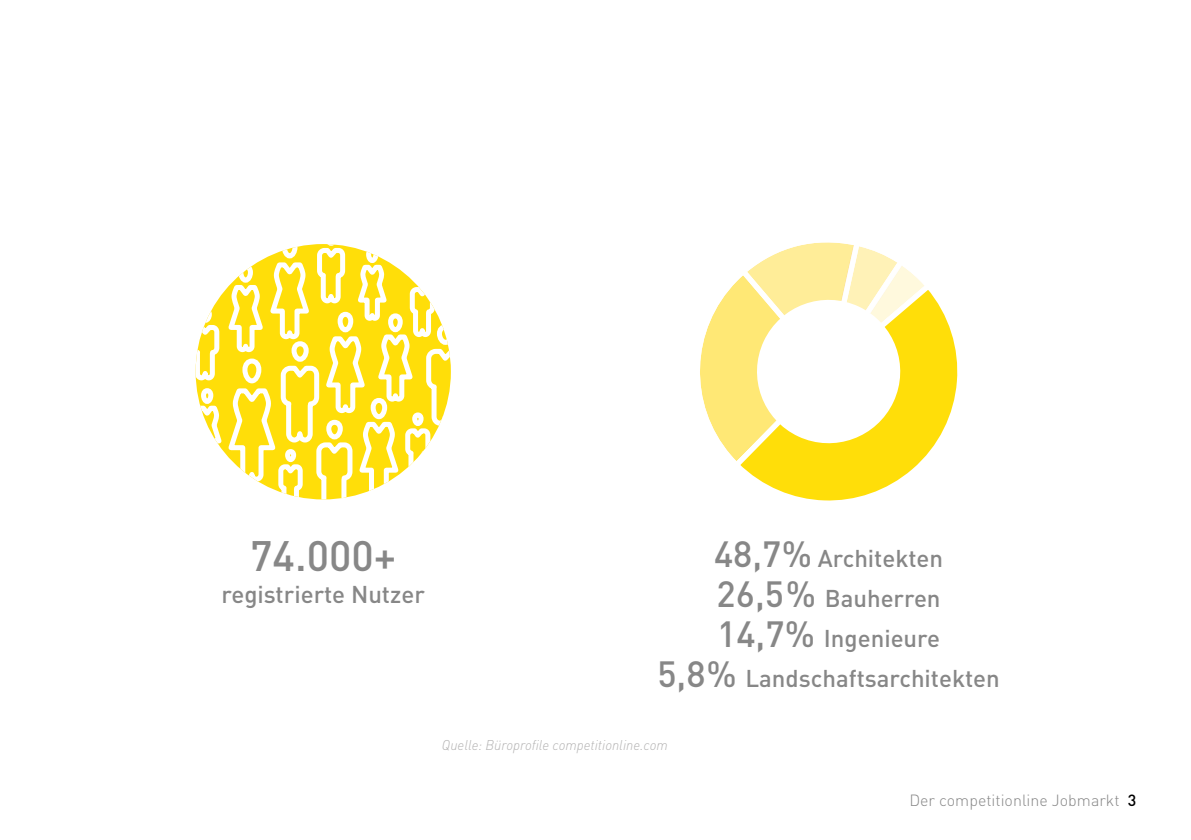
<style>
.page{position:relative;width:1191px;height:840px;background:#fff}
.page>*{position:absolute;margin:0;border:0;box-sizing:border-box;transform-origin:0 0}
.t1{font:500 42px "DIN Pro";color:#878787}
.t2{font:500 24px/40px "DIN Pro";color:#878787;text-align:center}
.t3{font:300 16px "DIN Pro";color:#878787}
.t4{font:italic 300 14px "DIN Pro";color:#b3b2b2}
.s1{font-size:36px}
.s2{font-weight:500;color:#000}
</style>
<div class="page">
<svg style="left:196px;top:244px;width:255px;height:255px"></svg>
<svg style="left:743px;top:295px;width:215px;height:206px;fill:#ffde09"></svg>
<svg style="left:700px;top:242px;width:232px;height:226px"></svg>
<h1 class="t1" style="left:250px;top:521px;width:147px">74.000+</h1>
<p class="t2" style="left:222px;top:571px;width:205px">registrierte Nutzer</p>
<p class="t2" style="left:657px;top:535px;width:344px"><span class="s1">48,7%</span> Architekten<br><span class="s1">26,5%</span> Bauherren<br><span class="s1">14,7%</span> Ingenieure<br><span class="s1">5,8%</span> Landschaftsarchitekten</p>
<p class="t4" style="left:442px;top:734px;width:227px">Quelle: Büroprofile competitionline.com</p>
<p class="t3" style="left:909px;top:787px;width:228px">Der competitionline Jobmarkt <span class="s2">3</span></p>
</div>
